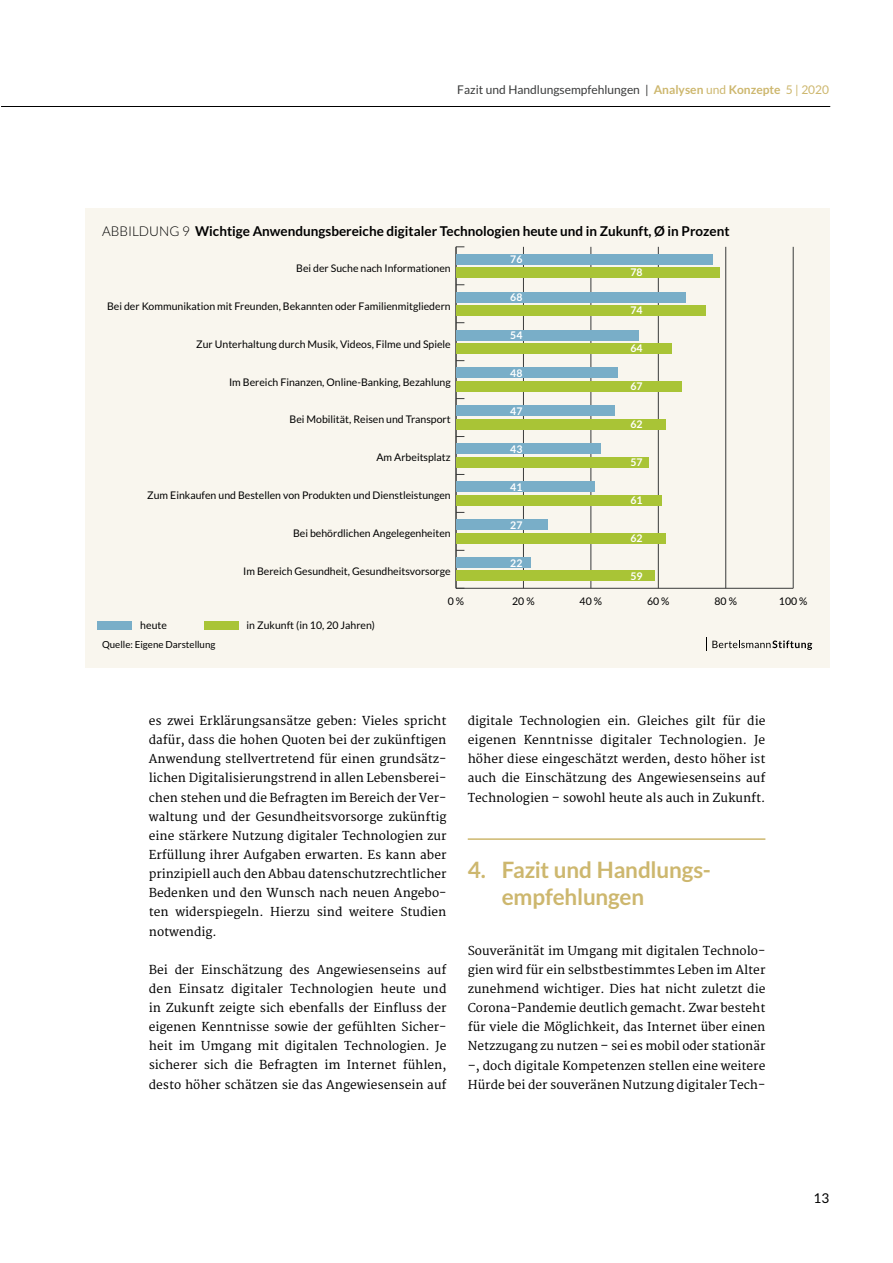
<style>
.page{position:relative;width:893px;height:1263px;background:#fff}
.page>*{position:absolute;margin:0;border:0;box-sizing:border-box;transform-origin:0 0}
.t1{font:700 22.5px/27px "Lato";letter-spacing:-.01em;color:#cdb76e}
.t2{font:700 13.5px "Lato";color:#000}
.t3{font:13.5px "Lato";color:#000}
.t4{font:12px/19.2px "Merriweather";color:#000;text-align:justify}
.t5{font:12px "Lato";color:#3a3b3b}
.t6{font:10.5px "Lato";color:#000}
.t7{font:700 10.5px "Lato";color:#fff}
.t8{font:9.75px "Lato";color:#000}
.s1{font-weight:700;color:#cdb76e}
.s2{color:#cdb76e}
.s3{font-weight:300}
</style>
<div class="page">
<hr style="left:1px;top:106px;width:829px;height:1px;background:#000">
<hr style="left:468px;top:838px;width:297px;height:2px;background:#cdb76e">
<div style="left:85px;top:208px;width:744px;height:460px;background:#f9f6ee"></div>
<div style="left:98px;top:621px;width:34px;height:8px;background:#79aec8"></div>
<div style="left:204px;top:621px;width:34px;height:8px;background:#a9c436"></div>
<hr style="left:456px;top:588px;width:337px;height:1px;background:#3a3b3b">
<hr style="left:523px;top:247px;width:1px;height:341px;background:#3a3b3b">
<hr style="left:591px;top:247px;width:1px;height:341px;background:#3a3b3b">
<hr style="left:658px;top:247px;width:1px;height:341px;background:#3a3b3b">
<hr style="left:725px;top:247px;width:1px;height:341px;background:#3a3b3b">
<hr style="left:793px;top:247px;width:1px;height:341px;background:#3a3b3b">
<hr style="left:456px;top:247px;width:1px;height:341px;background:#3a3b3b">
<div style="left:456px;top:267px;width:263px;height:11px;background:#a9c436"></div>
<div style="left:456px;top:305px;width:249px;height:11px;background:#a9c436"></div>
<div style="left:456px;top:343px;width:216px;height:11px;background:#a9c436"></div>
<div style="left:456px;top:381px;width:226px;height:11px;background:#a9c436"></div>
<div style="left:456px;top:419px;width:209px;height:10px;background:#a9c436"></div>
<div style="left:456px;top:457px;width:192px;height:10px;background:#a9c436"></div>
<div style="left:456px;top:495px;width:206px;height:10px;background:#a9c436"></div>
<div style="left:456px;top:533px;width:209px;height:10px;background:#a9c436"></div>
<div style="left:456px;top:571px;width:199px;height:10px;background:#a9c436"></div>
<div style="left:456px;top:254px;width:256px;height:10px;background:#79aec8"></div>
<div style="left:456px;top:292px;width:229px;height:10px;background:#79aec8"></div>
<div style="left:456px;top:330px;width:182px;height:10px;background:#79aec8"></div>
<div style="left:456px;top:368px;width:162px;height:10px;background:#79aec8"></div>
<div style="left:456px;top:406px;width:158px;height:10px;background:#79aec8"></div>
<div style="left:456px;top:443px;width:145px;height:11px;background:#79aec8"></div>
<div style="left:456px;top:481px;width:138px;height:11px;background:#79aec8"></div>
<div style="left:456px;top:519px;width:91px;height:11px;background:#79aec8"></div>
<div style="left:456px;top:557px;width:74px;height:11px;background:#79aec8"></div>
<svg style="left:706px;top:638px;width:106px;height:13px"></svg>
<p class="t5" style="left:457px;top:83px;width:373px">Fazit und Handlungsempfehlungen | <span class="s1">Analysen</span> <span class="s2">und</span> <span class="s1">Konzepte</span> <span class="s2">5 | 2020</span></p>
<p class="t2" style="left:102px;top:224px;width:629px"><span class="s3">ABBILDUNG 9</span> Wichtige Anwendungsbereiche digitaler Technologien heute und in Zukunft, Ø in Prozent</p>
<p class="t6" style="left:296px;top:262px;width:156px">Bei der Suche nach Informationen</p>
<p class="t7" style="left:510px;top:253px;width:14px">76</p>
<p class="t7" style="left:630px;top:266px;width:14px">78</p>
<p class="t6" style="left:107px;top:300px;width:345px">Bei der Kommunikation mit Freunden, Bekannten oder Familienmitgliedern</p>
<p class="t7" style="left:510px;top:291px;width:14px">68</p>
<p class="t7" style="left:630px;top:304px;width:14px">74</p>
<p class="t6" style="left:196px;top:338px;width:256px">Zur Unterhaltung durch Musik, Videos, Filme und Spiele</p>
<p class="t7" style="left:510px;top:329px;width:14px">54</p>
<p class="t7" style="left:630px;top:342px;width:14px">64</p>
<p class="t6" style="left:229px;top:376px;width:223px">Im Bereich Finanzen, Online-Banking, Bezahlung</p>
<p class="t7" style="left:510px;top:367px;width:14px">48</p>
<p class="t7" style="left:630px;top:380px;width:14px">67</p>
<p class="t6" style="left:290px;top:414px;width:163px">Bei Mobilität, Reisen und Transport</p>
<p class="t7" style="left:510px;top:405px;width:14px">47</p>
<p class="t7" style="left:630px;top:418px;width:14px">62</p>
<p class="t6" style="left:376px;top:452px;width:76px">Am Arbeitsplatz</p>
<p class="t7" style="left:510px;top:443px;width:14px">43</p>
<p class="t7" style="left:630px;top:456px;width:14px">57</p>
<p class="t6" style="left:147px;top:490px;width:305px">Zum Einkaufen und Bestellen von Produkten und Dienstleistungen</p>
<p class="t7" style="left:510px;top:481px;width:14px">41</p>
<p class="t7" style="left:630px;top:494px;width:14px">61</p>
<p class="t6" style="left:293px;top:528px;width:159px">Bei behördlichen Angelegenheiten</p>
<p class="t7" style="left:510px;top:519px;width:14px">27</p>
<p class="t7" style="left:630px;top:532px;width:14px">62</p>
<p class="t6" style="left:243px;top:566px;width:209px">Im Bereich Gesundheit, Gesundheitsvorsorge</p>
<p class="t7" style="left:510px;top:557px;width:14px">22</p>
<p class="t7" style="left:630px;top:570px;width:14px">59</p>
<p class="t6" style="left:140px;top:619px;width:28px">heute</p>
<p class="t6" style="left:247px;top:619px;width:130px">in Zukunft (in 10, 20 Jahren)</p>
<p class="t8" style="left:102px;top:639px;width:115px">Quelle: Eigene Darstellung</p>
<p class="t6" style="left:448px;top:596px;width:18px">0 %</p>
<p class="t6" style="left:512px;top:596px;width:24px">20 %</p>
<p class="t6" style="left:580px;top:596px;width:24px">40 %</p>
<p class="t6" style="left:647px;top:596px;width:24px">60 %</p>
<p class="t6" style="left:714px;top:596px;width:24px">80 %</p>
<p class="t6" style="left:779px;top:596px;width:30px">100 %</p>
<p class="t4" style="left:149px;top:712px;width:299px">es zwei Erklärungsansätze geben: Vieles spricht dafür, dass die hohen Quoten bei der zukünftigen Anwendung stellvertretend für einen grundsätz&shy;lichen Digitalisierungstrend in allen Lebensberei&shy;chen stehen und die Befragten im Bereich der Ver&shy;waltung und der Gesundheitsvorsorge zukünftig eine stärkere Nutzung digitaler Technologien zur Erfüllung ihrer Aufgaben erwarten. Es kann aber prinzipiell auch den Abbau datenschutzrechtlicher Bedenken und den Wunsch nach neuen Angebo&shy;ten widerspiegeln. Hierzu sind weitere Studien notwendig.</p>
<p class="t4" style="left:149px;top:960px;width:299px">Bei der Einschätzung des Angewiesenseins auf den Einsatz digitaler Technologien heute und in Zukunft zeigte sich ebenfalls der Einfluss der eigenen Kenntnisse sowie der gefühlten Sicher&shy;heit im Umgang mit digitalen Technologien. Je sicherer sich die Befragten im Internet fühlen, desto höher schätzen sie das Angewiesensein auf</p>
<p class="t4" style="left:468px;top:712px;width:299px">digitale Technologien ein. Gleiches gilt für die eigenen Kenntnisse digitaler Technologien. Je höher diese eingeschätzt werden, desto höher ist auch die Einschätzung des Angewiesenseins auf Technologien – sowohl heute als auch in Zukunft.</p>
<h1 class="t1" style="left:502px;top:856px;width:211px;text-indent:-34px">4. Fazit und Handlungs&shy;empfehlungen</h1>
<p class="t4" style="left:468px;top:941px;width:299px">Souveränität im Umgang mit digitalen Technolo&shy;gien wird für ein selbstbestimmtes Leben im Alter zunehmend wichtiger. Dies hat nicht zuletzt die Corona-Pandemie deutlich gemacht. Zwar besteht für viele die Möglichkeit, das Internet über einen Netzzugang zu nutzen – sei es mobil oder stationär –, doch digitale Kompetenzen stellen eine weitere Hürde bei der souveränen Nutzung digitaler Tech-</p>
<p class="t3" style="left:813px;top:1191px;width:17px">13</p>
</div>
